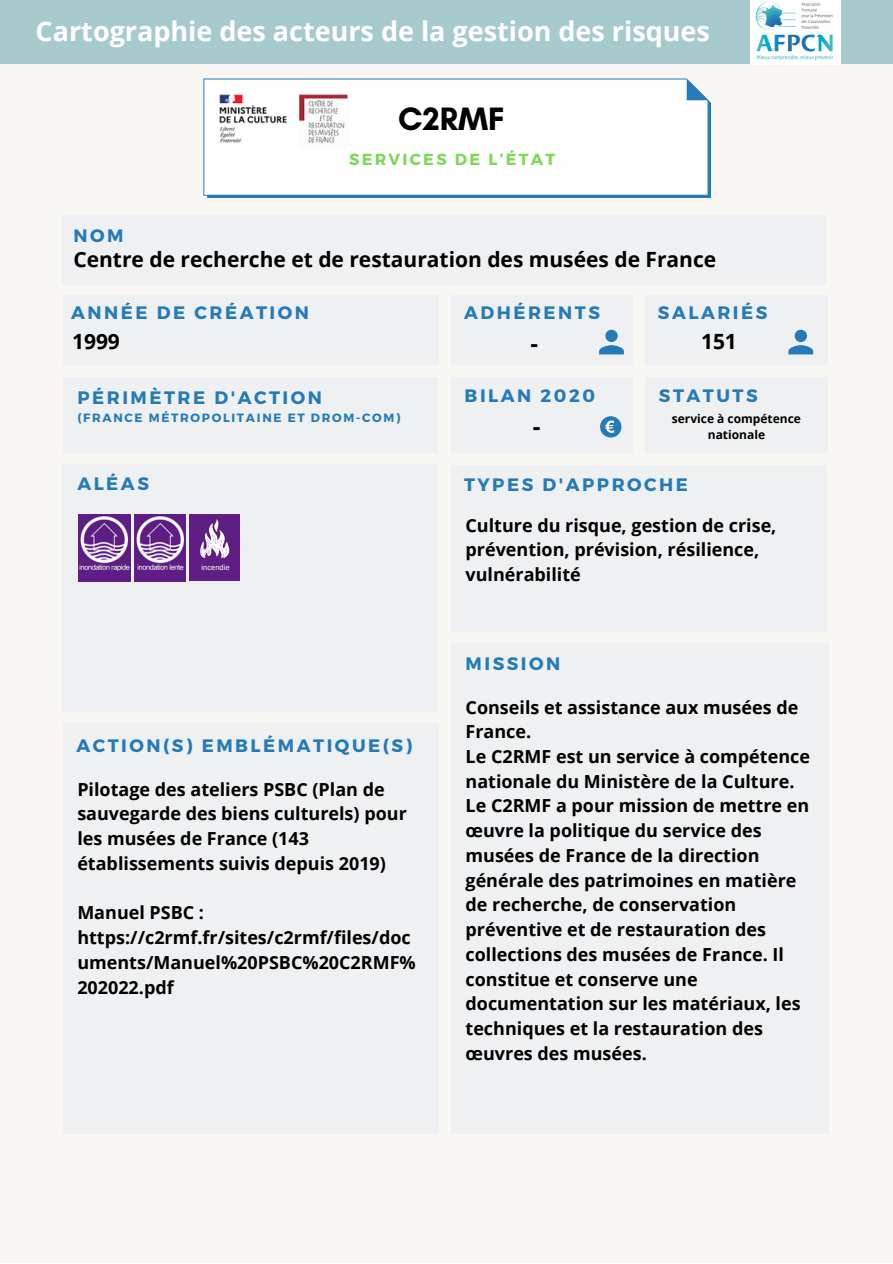
<style>
.page{position:relative;width:893px;height:1264px;background:#fff}
.page>*{position:absolute;margin:0;border:0;box-sizing:border-box;transform-origin:0 0}
.t1{font:700 33px "Glacial Indifference";color:#000}
.t2{font:700 27px "Open Sans";color:#fff}
.t3{font:700 24px "Open Sans";color:#000}
.t4{font:700 21px "Open Sans";color:#000}
.t5{font:700 18px/24.8px "Open Sans";color:#000}
.t6{font:700 18px "Montserrat";letter-spacing:.14em;color:#257bb7}
.t7{font:700 16.05px "Montserrat";letter-spacing:.14em;color:#7ed957}
.t8{font:700 12px "Montserrat";letter-spacing:.14em;color:#257bb7}
.t9{font:700 12px/16px "Open Sans";color:#000;text-align:center}
.t10{font:7.5px "Arimo";color:#fff}
</style>
<div class="page">
<div style="left:0;top:0;width:892px;height:1262px;background:#f8f7f4"></div>
<div style="left:63px;top:723px;width:376px;height:410px;background:#eef0f2"></div>
<div style="left:63px;top:295px;width:375px;height:69px;background:#eef0f2"></div>
<div style="left:451px;top:295px;width:181px;height:69px;background:#eef0f2"></div>
<div style="left:451px;top:377px;width:181px;height:76px;background:#eef0f2"></div>
<div style="left:451px;top:465px;width:376px;height:166px;background:#eef0f2"></div>
<div style="left:63px;top:377px;width:374px;height:76px;background:#eef0f2"></div>
<div style="left:62px;top:464px;width:376px;height:247px;background:#eef0f2"></div>
<div style="left:63px;top:215px;width:763px;height:70px;background:#eef0f2"></div>
<div style="left:451px;top:643px;width:378px;height:490px;background:#eef0f2"></div>
<div style="left:600px;top:416px;width:21px;height:21px;background:#257bb7;border-radius:50%"></div>
<svg style="left:605px;top:420px;width:9px;height:13px"></svg>
<div style="left:645px;top:295px;width:182px;height:69px;background:#eef0f2"></div>
<svg style="left:599px;top:330px;width:24px;height:24px"></svg>
<svg style="left:788px;top:330px;width:25px;height:24px"></svg>
<div style="left:645px;top:377px;width:183px;height:76px;background:#eef0f2"></div>
<svg style="left:207px;top:100px;width:504px;height:98px"></svg>
<div style="left:203px;top:78px;width:505px;height:118px;background:#fff"></div>
<div style="left:0;top:0;width:892px;height:64px;background:#a7cbcd"></div>
<img style="left:750px;top:0;width:90px;height:64px">
<div style="left:190px;top:514px;width:50px;height:67px;background:#5e1e84"></div>
<svg style="left:200px;top:519px;width:30px;height:39px"></svg>
<img style="left:135px;top:515px;width:50px;height:66px">
<img style="left:79px;top:515px;width:51px;height:66px">
<img style="left:214px;top:88px;width:140px;height:62px">
<h2 class="t2" style="left:36px;top:12px;width:676px">Cartographie des acteurs de la gestion des risques</h2>
<h1 class="t1" style="left:398px;top:98px;width:108px">C2RMF</h1>
<p class="t7" style="left:349px;top:149px;width:208px">SERVICES DE L’ÉTAT</p>
<p class="t6" style="left:73px;top:224px;width:52px">NOM</p>
<p class="t4" style="left:73px;top:244px;width:644px">Centre de recherche et de restauration des musées de France</p>
<h3 class="t3" style="left:72px;top:244px;width:128px">Atmoterra</h3>
<p class="t6" style="left:71px;top:301px;width:239px">ANNÉE DE CRÉATION</p>
<p class="t6" style="left:464px;top:301px;width:137px">ADHÉRENTS</p>
<p class="t4" style="left:72px;top:326px;width:49px">1999</p>
<p class="t6" style="left:77px;top:386px;width:246px">PÉRIMÈTRE D'ACTION</p>
<p class="t8" style="left:77px;top:410px;width:324px">(FRANCE MÉTROPOLITAINE ET DROM-COM)</p>
<h3 class="t3" style="left:530px;top:326px;width:9px">-</h3>
<p class="t6" style="left:464px;top:383px;width:132px">BILAN 2020</p>
<h3 class="t3" style="left:532px;top:409px;width:9px">-</h3>
<p class="t6" style="left:658px;top:301px;width:111px">SALARIÉS</p>
<p class="t4" style="left:701px;top:326px;width:37px">151</p>
<p class="t6" style="left:659px;top:383px;width:100px">STATUTS</p>
<p class="t9" style="left:671px;top:410px;width:131px">service à compétence nationale</p>
<p class="t6" style="left:77px;top:472px;width:73px">ALÉAS</p>
<p class="t10" style="left:202px;top:563px;width:29px">incendie</p>
<p class="t6" style="left:76px;top:733px;width:337px">ACTION(S) EMBLÉMATIQUE(S)</p>
<p class="t5" style="left:77px;top:776px;width:331px">Pilotage des ateliers PSBC (Plan de sauvegarde des biens culturels) pour les musées de France (143 établissements suivis depuis 2019)</p>
<p class="t5" style="left:77px;top:900px;width:340px">Manuel PSBC : https://c2rmf.fr/sites/c2rmf/files/doc uments/Manuel%20PSBC%20C2RMF%<br>202022.pdf</p>
<p class="t6" style="left:464px;top:473px;width:225px">TYPES D'APPROCHE</p>
<p class="t5" style="left:465px;top:512px;width:312px">Culture du risque, gestion de crise, prévention, prévision, résilience, vulnérabilité</p>
<p class="t6" style="left:465px;top:651px;width:96px">MISSION</p>
<p class="t5" style="left:465px;top:694px;width:346px">Conseils et assistance aux musées de<br>France.<br>Le C2RMF est un service à compétence nationale du Ministère de la Culture.<br>Le C2RMF a pour mission de mettre en œuvre la politique du service des musées de France de la direction générale des patrimoines en matière de recherche, de conservation préventive et de restauration des collections des musées de France. Il constitue et conserve une documentation sur les matériaux, les techniques et la restauration des œuvres des musées.</p>
</div>
